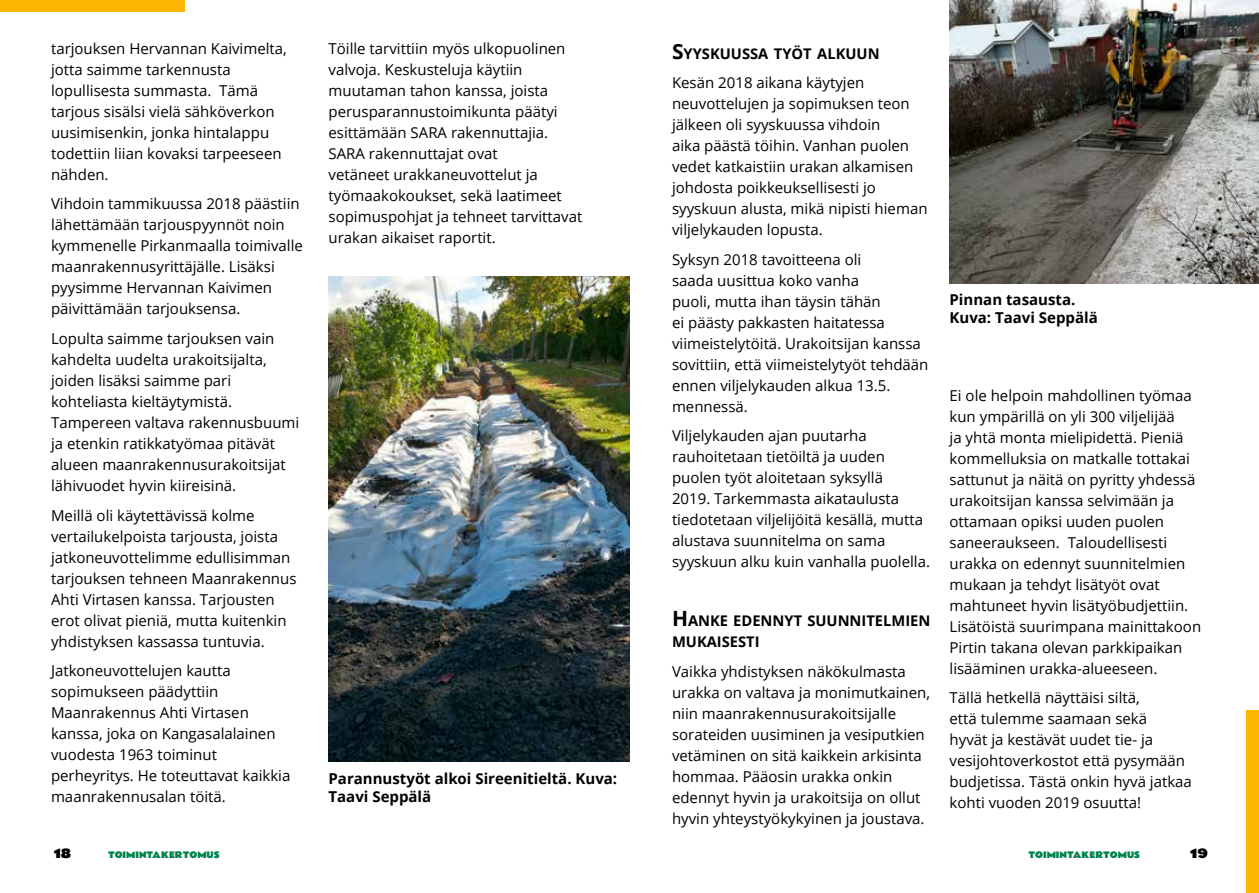
<style>
.page{position:relative;width:1259px;height:893px;background:#fff}
.page>*{position:absolute;margin:0;border:0;box-sizing:border-box;transform-origin:0 0}
.t1{font:15px/21px "Open Sans";color:#000}
.t2{font:700 15px/18px "Open Sans";color:#000}
.t3{font:700 14.7px/21px "Open Sans";color:#000}
.t4{font:12px "Rammetto One";color:#000}
.t5{font:8.4px "Rammetto One";color:#00834c}
.s1{font-size:21px}
</style>
<div class="page">
<img style="left:328px;top:276px;width:301px;height:485px">
<img style="left:949px;top:0;width:310px;height:283px">
<div style="left:0;top:0;width:184px;height:11px;background:#ffb600"></div>
<div style="left:1247px;top:710px;width:12px;height:183px;background:#ffb600"></div>
<p class="t1" style="left:51px;top:38px;width:237px">tarjouksen Hervannan Kaivimelta, jotta saimme tarkennusta lopullisesta summasta. Tämä tarjous sisälsi vielä sähköverkon uusimisenkin, jonka hintalappu todettiin liian kovaksi tarpeeseen nähden.</p>
<p class="t1" style="left:51px;top:193px;width:253px">Vihdoin tammikuussa 2018 päästiin lähettämään tarjouspyynnöt noin kymmenelle Pirkanmaalla toimivalle maanrakennusyrittäjälle. Lisäksi pyysimme Hervannan Kaivimen päivittämään tarjouksensa.</p>
<p class="t1" style="left:51px;top:328px;width:250px">Lopulta saimme tarjouksen vain kahdelta uudelta urakoitsijalta, joiden lisäksi saimme pari kohteliasta kieltäytymistä.<br>Tampereen valtava rakennusbuumi ja etenkin ratikkatyömaa pitävät alueen maanrakennusurakoitsijat lähivuodet hyvin kiireisinä.</p>
<p class="t1" style="left:51px;top:504px;width:247px">Meillä oli käytettävissä kolme vertailukelpoista tarjousta, joista jatkoneuvottelimme edullisimman tarjouksen tehneen Maanrakennus Ahti Virtasen kanssa. Tarjousten erot olivat pieniä, mutta kuitenkin yhdistyksen kassassa tuntuvia.</p>
<p class="t1" style="left:51px;top:660px;width:241px">Jatkoneuvottelujen kautta sopimukseen päädyttiin<br>Maanrakennus Ahti Virtasen kanssa, joka on Kangasalalainen vuodesta 1963 toiminut perheyritys. He toteuttavat kaikkia maanrakennusalan töitä.</p>
<p class="t1" style="left:328px;top:38px;width:255px">Töille tarvittiin myös ulkopuolinen valvoja. Keskusteluja käytiin muutaman tahon kanssa, joista perusparannustoimikunta päätyi esittämään SARA rakennuttajia.<br>SARA rakennuttajat ovat<br>vetäneet urakkaneuvottelut ja työmaakokoukset, sekä laatimeet sopimuspohjat ja tehneet tarvittavat urakan aikaiset raportit.</p>
<p class="t3" style="left:672px;top:42px;width:209px"><span class="s1">S</span>YYSKUUSSA TYÖT ALKUUN</p>
<p class="t1" style="left:672px;top:72px;width:257px">Kesän 2018 aikana käytyjen neuvottelujen ja sopimuksen teon jälkeen oli syyskuussa vihdoin<br>aika päästä töihin. Vanhan puolen vedet katkaistiin urakan alkamisen johdosta poikkeuksellisesti jo syyskuun alusta, mikä nipisti hieman viljelykauden lopusta.</p>
<p class="t1" style="left:672px;top:248px;width:258px">Syksyn 2018 tavoitteena oli<br>saada uusittua koko vanha<br>puoli, mutta ihan täysin tähän<br>ei päästy pakkasten haitatessa viimeistelytöitä. Urakoitsijan kanssa sovittiin, että viimeistelytyöt tehdään ennen viljelykauden alkua 13.5. mennessä.</p>
<p class="t1" style="left:672px;top:425px;width:259px">Viljelykauden ajan puutarha rauhoitetaan tietöiltä ja uuden puolen työt aloitetaan syksyllä<br>2019. Tarkemmasta aikataulusta tiedotetaan viljelijöitä kesällä, mutta alustava suunnitelma on sama syyskuun alku kuin vanhalla puolella.</p>
<p class="t2" style="left:328px;top:769px;width:290px">Parannustyöt alkoi Sireenitieltä. Kuva:<br>Taavi Seppälä</p>
<p class="t3" style="left:672px;top:610px;width:260px"><span class="s1">H</span>ANKE EDENNYT SUUNNITELMIEN<br>MUKAISESTI</p>
<p class="t1" style="left:672px;top:660px;width:259px">Vaikka yhdistyksen näkökulmasta urakka on valtava ja monimutkainen, niin maanrakennusurakoitsijalle sorateiden uusiminen ja vesiputkien vetäminen on sitä kaikkein arkisinta hommaa. Pääosin urakka onkin edennyt hyvin ja urakoitsija on ollut hyvin yhteystyökykyinen ja joustava.</p>
<p class="t2" style="left:949px;top:291px;width:150px">Pinnan tasausta.<br>Kuva: Taavi Seppälä</p>
<p class="t1" style="left:949px;top:384px;width:253px">Ei ole helpoin mahdollinen työmaa kun ympärillä on yli 300 viljelijää<br>ja yhtä monta mielipidettä. Pieniä kommelluksia on matkalle tottakai sattunut ja näitä on pyritty yhdessä urakoitsijan kanssa selvimään ja ottamaan opiksi uuden puolen saneeraukseen. Taloudellisesti urakka on edennyt suunnitelmien mukaan ja tehdyt lisätyöt ovat mahtuneet hyvin lisätyöbudjettiin.<br>Lisätöistä suurimpana mainittakoon Pirtin takana olevan parkkipaikan lisääminen urakka-alueeseen.</p>
<p class="t1" style="left:949px;top:687px;width:244px">Tällä hetkellä näyttäisi siltä,<br>että tulemme saamaan sekä<br>hyvät ja kestävät uudet tie- ja vesijohtoverkostot että pysymään budjetissa. Tästä onkin hyvä jatkaa kohti vuoden 2019 osuutta!</p>
<p class="t4" style="left:54px;top:843px;width:19px">18</p>
<p class="t5" style="left:108px;top:847px;width:113px">TOIMINTAKERTOMUS</p>
<p class="t5" style="left:1028px;top:847px;width:113px">TOIMINTAKERTOMUS</p>
<p class="t4" style="left:1190px;top:843px;width:19px">19</p>
</div>
